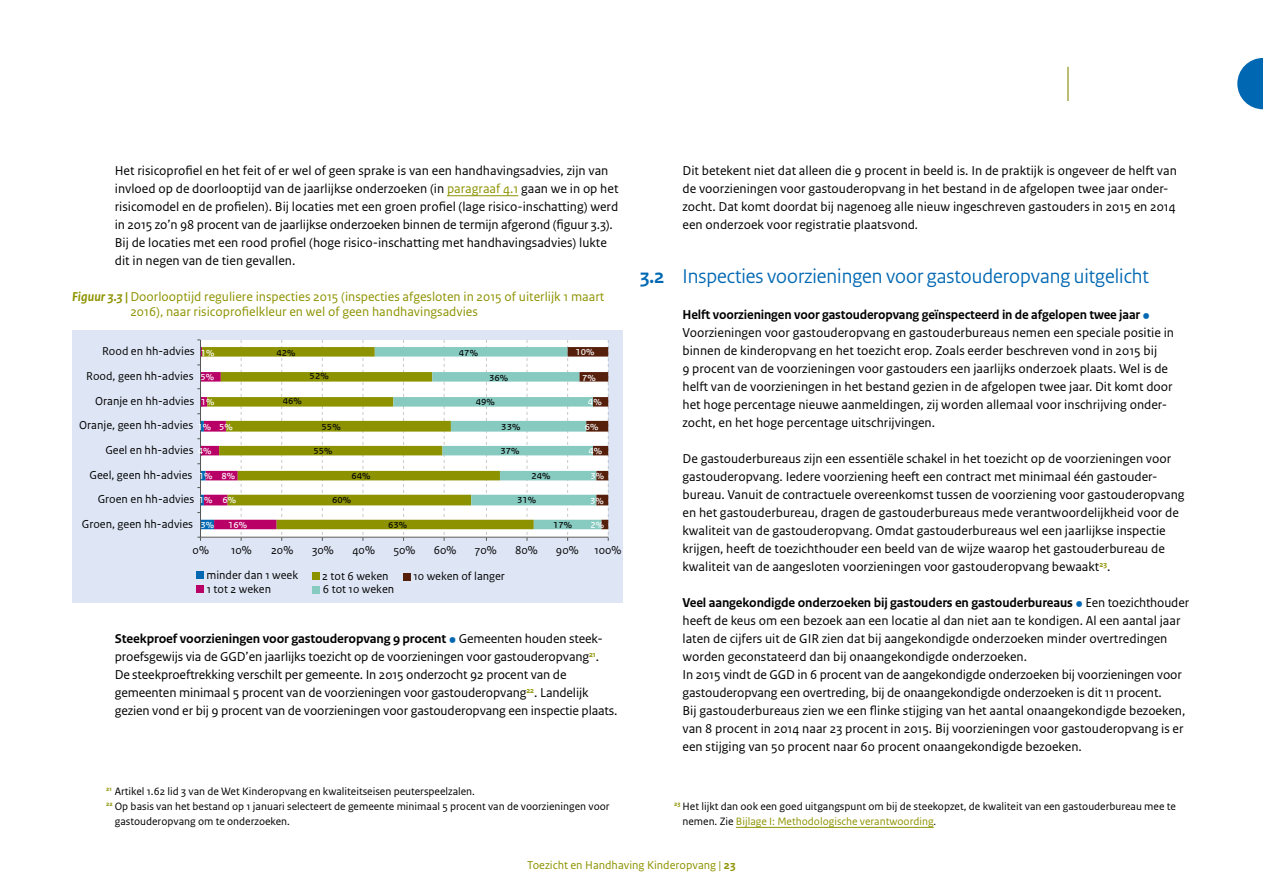
<style>
.page{position:relative;width:1263px;height:893px;background:#fff}
.page>*{position:absolute;margin:0;border:0;box-sizing:border-box;transform-origin:0 0}
._04_RO_Paragraafkop{font:21px "Rijksoverheid Sans Heading";color:#0068b3}
._10_RO_Broodtekst{font:13.5px/18px "Rijksoverheid Sans Text";color:#000}
._13_RO_Foto-_figuurb{font:13.5px/15px "Rijksoverheid Sans Text";color:#8d9300}
.t1{font:12px/14px "Rijksoverheid Sans Text TT";color:#030304}
.t2{font:12px "Rijksoverheid Sans Text TT";color:#fff}
.t3{font:12px "Rijksoverheid Sans Text";color:#8d9300}
._14_RO_Voetnoot{font:11.25px/15px "Rijksoverheid Sans Text";color:#000}
.s1{color:#8d9300}
.s2{font-weight:700;font-style:italic}
.s3{color:#fff}
.s4{font-weight:700}
.s5{font-size:27px;color:#0068b3}
.s6{font-style:italic}
</style>
<div class="page">
<svg style="left:1237px;top:58px;width:26px;height:51px"></svg>
<hr style="left:447px;top:195px;width:71px;height:1px;background:#8d9300">
<div style="left:72px;top:330px;width:551px;height:273px;background:#dee6f5"></div>
<svg style="left:282px;top:347px;width:93px;height:182px;background:#cdd091"></svg>
<hr style="left:200px;top:537px;width:408px;height:1px;background:#565656">
<svg style="left:322px;top:340px;width:1px;height:201px"></svg>
<svg style="left:363px;top:340px;width:1px;height:201px"></svg>
<svg style="left:375px;top:340px;width:234px;height:201px;background:#cddcc6"></svg>
<svg style="left:197px;top:340px;width:85px;height:201px;background:#d2c2a9"></svg>
<div style="left:196px;top:571px;width:8px;height:8px;background:#0068b3"></div>
<div style="left:196px;top:585px;width:8px;height:8px;background:#b90066"></div>
<div style="left:312px;top:572px;width:7px;height:8px;background:#8d9300"></div>
<div style="left:312px;top:586px;width:8px;height:8px;background:#86cac0"></div>
<div style="left:403px;top:573px;width:7px;height:8px;background:#551f0c"></div>
<hr style="left:736px;top:827px;width:198px;height:1px;background:#8d9300">
<hr style="left:1067px;top:67px;width:2px;height:34px;background:#b9bb6e">
<p class="_10_RO_Broodtekst" style="left:115px;top:162px;width:505px">Het risicoprofiel en het feit of er wel of geen sprake is van een handhavingsadvies, zijn van invloed op de doorlooptijd van de jaarlijkse onderzoeken (in <span class="s1">paragraaf 4.1</span> gaan we in op het risicomodel en de profielen). Bij locaties met een groen profiel (lage risico-inschatting) werd in 2015 zo’n 98 procent van de jaarlijkse onderzoeken binnen de termijn afgerond (figuur 3.3).<br>Bij de locaties met een rood profiel (hoge risico-inschatting met handhavingsadvies) lukte dit in negen van de tien gevallen.</p>
<p class="_13_RO_Foto-_figuurb" style="left:130px;top:290px;width:475px;text-indent:-58px"><span class="s2">Figuur 3.3 |</span> Doorlooptijd reguliere inspecties 2015 (inspecties afgesloten in 2015 of uiterlijk 1 maart<br>2016), naar risicoprofielkleur en wel of geen handhavingsadvies</p>
<p class="t1" style="left:102px;top:345px;width:94px">Rood en hh-advies</p>
<p class="t2" style="left:201px;top:345px;width:15px">1%</p>
<p class="t1" style="left:276px;top:345px;width:21px">42%</p>
<p class="t1" style="left:459px;top:345px;width:21px">47%</p>
<p class="t2" style="left:575px;top:345px;width:21px">10%</p>
<p class="t1" style="left:86px;top:369px;width:109px">Rood, geen hh-advies</p>
<p class="t2" style="left:201px;top:369px;width:15px">5%</p>
<p class="t1" style="left:310px;top:368px;width:21px">52%</p>
<p class="t1" style="left:489px;top:370px;width:21px">36%</p>
<p class="t2" style="left:582px;top:370px;width:15px">7%</p>
<p class="t1" style="left:95px;top:394px;width:101px">Oranje en hh-advies</p>
<p class="t2" style="left:201px;top:394px;width:15px">1%</p>
<p class="t1" style="left:283px;top:394px;width:21px">46%</p>
<p class="t1" style="left:476px;top:394px;width:21px">49%</p>
<p class="t2" style="left:588px;top:394px;width:15px">4%</p>
<p class="t1" style="left:79px;top:419px;width:133px">Oranje, geen hh-advies <span class="s3">1%</span></p>
<p class="t2" style="left:219px;top:419px;width:15px">5%</p>
<p class="t1" style="left:322px;top:419px;width:21px">55%</p>
<p class="t1" style="left:501px;top:419px;width:21px">33%</p>
<p class="t2" style="left:585px;top:419px;width:15px">6%</p>
<p class="t1" style="left:105px;top:443px;width:108px">Geel en hh-advies <span class="s3">4%</span></p>
<p class="t1" style="left:313px;top:443px;width:21px">55%</p>
<p class="t1" style="left:500px;top:444px;width:21px">37%</p>
<p class="t2" style="left:588px;top:443px;width:15px">4%</p>
<p class="t1" style="left:89px;top:468px;width:105px">Geel, geen hh-advies</p>
<p class="t2" style="left:199px;top:468px;width:15px">1%</p>
<p class="t2" style="left:221px;top:468px;width:15px">8%</p>
<p class="t1" style="left:352px;top:468px;width:21px">64%</p>
<p class="t1" style="left:531px;top:468px;width:21px">24%</p>
<p class="t2" style="left:590px;top:469px;width:15px">3%</p>
<p class="t1" style="left:98px;top:493px;width:116px">Groen en hh-advies <span class="s3">1%</span></p>
<p class="t2" style="left:222px;top:492px;width:15px">6%</p>
<p class="t1" style="left:332px;top:493px;width:21px">60%</p>
<p class="t1" style="left:517px;top:493px;width:21px">31%</p>
<p class="t2" style="left:590px;top:493px;width:15px">3%</p>
<p class="t1" style="left:82px;top:517px;width:113px">Groen, geen hh-advies</p>
<p class="t2" style="left:201px;top:517px;width:15px">3%</p>
<p class="t2" style="left:228px;top:517px;width:21px">16%</p>
<p class="t1" style="left:388px;top:517px;width:21px">63%</p>
<p class="t1" style="left:553px;top:517px;width:21px">17%</p>
<p class="t2" style="left:590px;top:518px;width:15px">2%</p>
<p class="t1" style="left:193px;top:543px;width:18px">0%</p>
<p class="t1" style="left:231px;top:543px;width:22px">10%</p>
<p class="t1" style="left:271px;top:543px;width:24px">20%</p>
<p class="t1" style="left:312px;top:543px;width:23px">30%</p>
<p class="t1" style="left:352px;top:543px;width:24px">40%</p>
<p class="t1" style="left:393px;top:543px;width:24px">50%</p>
<p class="t1" style="left:434px;top:543px;width:24px">60%</p>
<p class="t1" style="left:475px;top:543px;width:23px">70%</p>
<p class="t1" style="left:515px;top:543px;width:24px">80%</p>
<p class="t1" style="left:556px;top:543px;width:24px">90%</p>
<p class="t1" style="left:594px;top:543px;width:29px">100%</p>
<p class="t1" style="left:206px;top:568px;width:93px">minder dan 1 week<br>1 tot 2 weken</p>
<p class="t1" style="left:322px;top:569px;width:73px">2 tot 6 weken<br>6 tot 10 weken</p>
<p class="t1" style="left:413px;top:569px;width:93px">10 weken of langer</p>
<p class="_10_RO_Broodtekst" style="left:115px;top:630px;width:504px"><span class="s4">Steekproef voorzieningen voor gastouderopvang 9 procent</span> <span class="s5">•</span> Gemeenten houden steek&shy;proefsgewijs via de GGD’en jaarlijks toezicht op de voorzieningen voor gastouderopvang<sup>21</sup>.<br>De steekproeftrekking verschilt per gemeente. In 2015 onderzocht 92 procent van de gemeenten minimaal 5 procent van de voorzieningen voor gastouderopvang<sup>22</sup>. Landelijk gezien vond er bij 9 procent van de voorzieningen voor gastouderopvang een inspectie plaats.</p>
<p class="_14_RO_Voetnoot" style="left:106px;top:784px;width:370px"><sup>21</sup> Artikel 1.62 lid 3 van de Wet Kinderopvang en kwaliteitseisen peuterspeelzalen.</p>
<p class="_14_RO_Voetnoot" style="left:115px;top:799px;width:496px;text-indent:-9px"><sup>22</sup> Op basis van het bestand op 1 januari selecteert de gemeente minimaal 5 procent van de voorzieningen voor gastouderopvang om te onderzoeken.</p>
<p class="_10_RO_Broodtekst" style="left:682px;top:162px;width:496px">Dit betekent niet dat alleen die 9 procent in beeld is. In de praktijk is ongeveer de helft van de voorzieningen voor gastouderopvang in het bestand in de afgelopen twee jaar onder&shy;zocht. Dat komt doordat bij nagenoeg alle nieuw ingeschreven gastouders in 2015 en 2014 een onderzoek voor registratie plaatsvond<span class="s6">.</span></p>
<p class="_04_RO_Paragraafkop" style="left:640px;top:264px;width:510px"><span class="s4">3.2</span> Inspecties voorzieningen voor gastouderopvang uitgelicht</p>
<p class="_10_RO_Broodtekst" style="left:682px;top:306px;width:493px"><span class="s4">Helft voorzieningen voor gastouderopvang geïnspecteerd in de afgelopen twee jaar</span> <span class="s5">• </span>Voorzieningen voor gastouderopvang en gastouderbureaus nemen een speciale positie in binnen de kinderopvang en het toezicht erop. Zoals eerder beschreven vond in 2015 bij<br>9 procent van de voorzieningen voor gastouders een jaarlijks onderzoek plaats. Wel is de helft van de voorzieningen in het bestand gezien in de afgelopen twee jaar. Dit komt door het hoge percentage nieuwe aanmeldingen, zij worden allemaal voor inschrijving onder&shy;zocht, en het hoge percentage uitschrijvingen.</p>
<p class="_10_RO_Broodtekst" style="left:682px;top:450px;width:503px">De gastouderbureaus zijn een essentiële schakel in het toezicht op de voorzieningen voor gastouderopvang. Iedere voorziening heeft een contract met minimaal één gastouder&shy;bureau. Vanuit de contractuele overeenkomst tussen de voorziening voor gastouderopvang en het gastouderbureau, dragen de gastouderbureaus mede verantwoordelijkheid voor de kwaliteit van de gastouderopvang. Omdat gastouderbureaus wel een jaarlijkse inspectie krijgen, heeft de toezichthouder een beeld van de wijze waarop het gastouderbureau de kwaliteit van de aangesloten voorzieningen voor gastouderopvang bewaakt<sup>23</sup>.</p>
<p class="_10_RO_Broodtekst" style="left:682px;top:594px;width:508px"><span class="s4">Veel aangekondigde onderzoeken bij gastouders en gastouderbureaus</span> <span class="s5">•</span> Een toezichthouder heeft de keus om een bezoek aan een locatie al dan niet aan te kondigen. Al een aantal jaar laten de cijfers uit de GIR zien dat bij aangekondigde onderzoeken minder overtredingen worden geconstateerd dan bij onaangekondigde onderzoeken.</p>
<p class="_10_RO_Broodtekst" style="left:682px;top:666px;width:501px">In 2015 vindt de GGD in 6 procent van de aangekondigde onderzoeken bij voorzieningen voor gastouderopvang een overtreding, bij de onaangekondigde onderzoeken is dit 11 procent.</p>
<p class="_10_RO_Broodtekst" style="left:682px;top:702px;width:504px">Bij gastouderbureaus zien we een flinke stijging van het aantal onaangekondigde bezoeken, van 8 procent in 2014 naar 23 procent in 2015. Bij voorzieningen voor gastouderopvang is er een stijging van 50 procent naar 60 procent onaangekondigde bezoeken.</p>
<p class="_14_RO_Voetnoot" style="left:682px;top:799px;width:495px;text-indent:-9px"><sup>23</sup> Het lijkt dan ook een goed uitgangspunt om bij de steekopzet, de kwaliteit van een gastouderbureau mee te nemen. Zie <span class="s1">Bijlage I: Methodologische verantwoording</span><span class="s6">.</span></p>
<p class="t3" style="left:527px;top:858px;width:210px">Toezicht en Handhaving Kinderopvang | <span class="s4">23</span></p>
</div>
